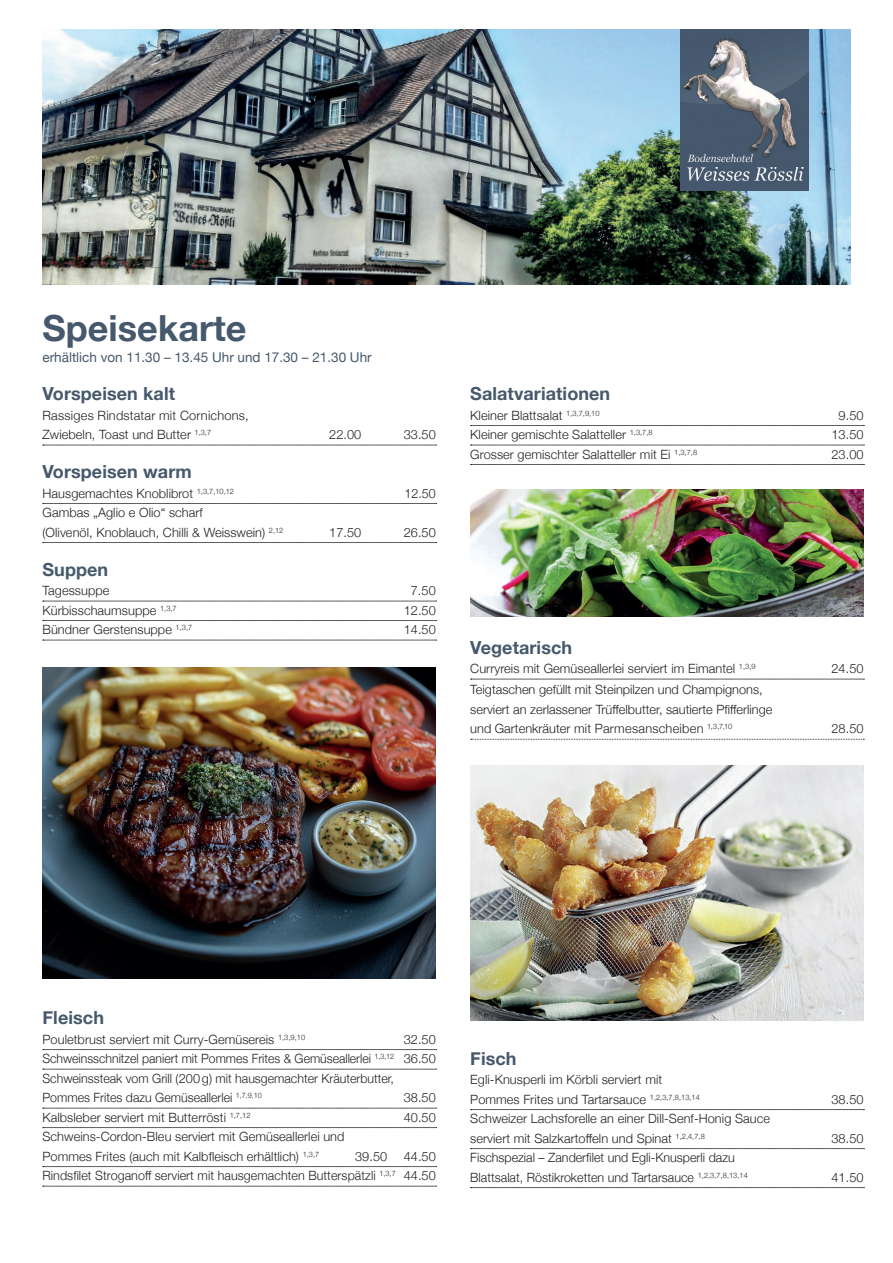
<style>
.page{position:relative;width:893px;height:1263px;background:#fff}
.page>*{position:absolute;margin:0;border:0;box-sizing:border-box;transform-origin:0 0}
.t1{font:700 36px "Helvetica Neue";color:#46586c}
.t2{font:700 18px "Helvetica Neue";letter-spacing:.005em;color:#46586c}
.t3{font:13.5px "Helvetica Neue";color:#46586c}
.t4{font:300 12.75px/19.5px "Helvetica Neue";letter-spacing:.005em;color:#231f20}
</style>
<div class="page">
<svg style="left:470px;top:425px;width:394px;height:1px"></svg>
<svg style="left:470px;top:445px;width:394px;height:1px"></svg>
<svg style="left:470px;top:464px;width:394px;height:1px"></svg>
<svg style="left:470px;top:679px;width:394px;height:1px"></svg>
<svg style="left:471px;top:739px;width:393px;height:1px"></svg>
<svg style="left:470px;top:1109px;width:394px;height:1px"></svg>
<svg style="left:470px;top:1148px;width:394px;height:1px"></svg>
<svg style="left:470px;top:1187px;width:394px;height:1px"></svg>
<svg style="left:43px;top:445px;width:394px;height:1px"></svg>
<svg style="left:43px;top:503px;width:394px;height:1px"></svg>
<svg style="left:43px;top:542px;width:394px;height:1px"></svg>
<svg style="left:43px;top:601px;width:394px;height:1px"></svg>
<svg style="left:43px;top:620px;width:394px;height:1px"></svg>
<svg style="left:43px;top:640px;width:394px;height:1px"></svg>
<svg style="left:43px;top:1049px;width:394px;height:1px"></svg>
<svg style="left:43px;top:1069px;width:394px;height:1px"></svg>
<svg style="left:43px;top:1108px;width:394px;height:1px"></svg>
<svg style="left:43px;top:1127px;width:394px;height:1px"></svg>
<svg style="left:43px;top:1166px;width:394px;height:1px"></svg>
<svg style="left:43px;top:1186px;width:394px;height:1px"></svg>
<img style="left:43px;top:30px;width:807px;height:255px">
<img style="left:680px;top:30px;width:128px;height:161px">
<img style="left:470px;top:765px;width:394px;height:255px">
<img style="left:470px;top:489px;width:394px;height:128px">
<img style="left:43px;top:668px;width:393px;height:310px">
<h1 class="t1" style="left:43px;top:300px;width:205px">Speisekarte</h1>
<p class="t3" style="left:43px;top:348px;width:331px">erhältlich von 11.30 – 13.45 Uhr und 17.30 – 21.30 Uhr</p>
<h2 class="t2" style="left:43px;top:380px;width:134px">Vorspeisen kalt</h2>
<p class="t4" style="left:43px;top:405px;width:208px">Rassiges Rindstatar mit Cornichons,<br>Zwiebeln, Toast und Butter <sup>1,3,7</sup></p>
<p class="t4" style="left:329px;top:424px;width:34px">22.00</p>
<p class="t4" style="left:404px;top:424px;width:34px">33.50</p>
<h2 class="t2" style="left:43px;top:458px;width:151px">Vorspeisen warm</h2>
<p class="t4" style="left:43px;top:483px;width:193px">Hausgemachtes Knoblibrot <sup>1,3,7,10,12</sup></p>
<p class="t4" style="left:405px;top:483px;width:33px">12.50</p>
<p class="t4" style="left:43px;top:502px;width:242px">Gambas „Aglio e Olio“ scharf<br>(Olivenöl, Knoblauch, Chilli &amp; Weisswein) <sup>2,12</sup></p>
<p class="t4" style="left:329px;top:522px;width:34px">17.50</p>
<p class="t4" style="left:404px;top:522px;width:34px">26.50</p>
<h2 class="t2" style="left:43px;top:555px;width:67px">Suppen</h2>
<p class="t4" style="left:43px;top:580px;width:68px">Tagessuppe</p>
<p class="t4" style="left:411px;top:580px;width:27px">7.50</p>
<p class="t4" style="left:43px;top:600px;width:136px">Kürbisschaumsuppe <sup>1,3,7</sup></p>
<p class="t4" style="left:404px;top:600px;width:34px">12.50</p>
<p class="t4" style="left:43px;top:619px;width:151px">Bündner Gerstensuppe <sup>1,3,7</sup></p>
<p class="t4" style="left:404px;top:619px;width:34px">14.50</p>
<h2 class="t2" style="left:470px;top:380px;width:142px">Salatvariationen</h2>
<p class="t4" style="left:470px;top:405px;width:131px">Kleiner Blattsalat <sup>1,3,7,9,10</sup></p>
<p class="t4" style="left:839px;top:405px;width:27px">9.50</p>
<p class="t4" style="left:470px;top:424px;width:184px">Kleiner gemischte Salatteller <sup>1,3,7,8</sup></p>
<p class="t4" style="left:831px;top:424px;width:34px">13.50</p>
<p class="t4" style="left:470px;top:444px;width:228px">Grosser gemischter Salatteller mit Ei <sup>1,3,7,8</sup></p>
<p class="t4" style="left:831px;top:444px;width:34px">23.00</p>
<h2 class="t2" style="left:470px;top:633px;width:103px">Vegetarisch</h2>
<p class="t4" style="left:470px;top:658px;width:287px">Curryreis mit Gemüseallerlei serviert im Eimantel <sup>1,3,9</sup></p>
<p class="t4" style="left:831px;top:658px;width:34px">24.50</p>
<p class="t4" style="left:470px;top:679px;width:304px">Teigtaschen gefüllt mit Steinpilzen und Champignons, serviert an zerlassener Trüffelbutter, sautierte Pfifferlinge und Gartenkräuter mit Parmesanscheiben <sup>1,3,7,10</sup></p>
<p class="t4" style="left:831px;top:718px;width:34px">28.50</p>
<h2 class="t2" style="left:43px;top:1004px;width:63px">Fleisch</h2>
<p class="t4" style="left:43px;top:1029px;width:264px">Pouletbrust serviert mit Curry-Gemüsereis <sup>1,3,9,10</sup></p>
<p class="t4" style="left:43px;top:1029px;width:395px;text-indent:361px">32.50<br>Schweinsschnitzel paniert mit Pommes Frites &amp; Gemüseallerlei <sup>1,3,12</sup> 36.50<br>Schweinssteak vom Grill (200g) mit hausgemachter Kräuterbutter, Pommes Frites dazu Gemüseallerlei <sup>1,7,9,10</sup></p>
<p class="t4" style="left:404px;top:1087px;width:34px">38.50</p>
<p class="t4" style="left:43px;top:1107px;width:210px">Kalbsleber serviert mit Butterrösti <sup>1,7,12</sup></p>
<p class="t4" style="left:404px;top:1107px;width:34px">40.50</p>
<p class="t4" style="left:43px;top:1126px;width:303px">Schweins-Cordon-Bleu serviert mit Gemüseallerlei und<br>Pommes Frites (auch mit Kalbfleisch erhältlich) <sup>1,3,7</sup></p>
<p class="t4" style="left:43px;top:1146px;width:395px;text-align:right">44.50<br>Rindsfilet Stroganoff serviert mit hausgemachten Butterspätzli <sup>1,3,7</sup> 44.50</p>
<p class="t4" style="left:355px;top:1146px;width:34px">39.50</p>
<h2 class="t2" style="left:470px;top:1044px;width:48px">Fisch</h2>
<p class="t4" style="left:470px;top:1069px;width:231px">Egli-Knusperli im Körbli serviert mit<br>Pommes Frites und Tartarsauce <sup>1,2,3,7,8,13,14</sup></p>
<p class="t4" style="left:470px;top:1108px;width:301px">Schweizer Lachsforelle an einer Dill-Senf-Honig Sauce serviert mit Salzkartoffeln und Spinat <sup>1,2,4,7,8</sup></p>
<p class="t4" style="left:470px;top:1147px;width:279px">Fischspezial – Zanderfilet und Egli-Knusperli dazu<br>Blattsalat, Röstikroketten und Tartarsauce <sup>1,2,3,7,8,13,14</sup></p>
<p class="t4" style="left:831px;top:1089px;width:34px">38.50</p>
<p class="t4" style="left:831px;top:1128px;width:34px">38.50</p>
<p class="t4" style="left:831px;top:1167px;width:34px">41.50</p>
</div>
